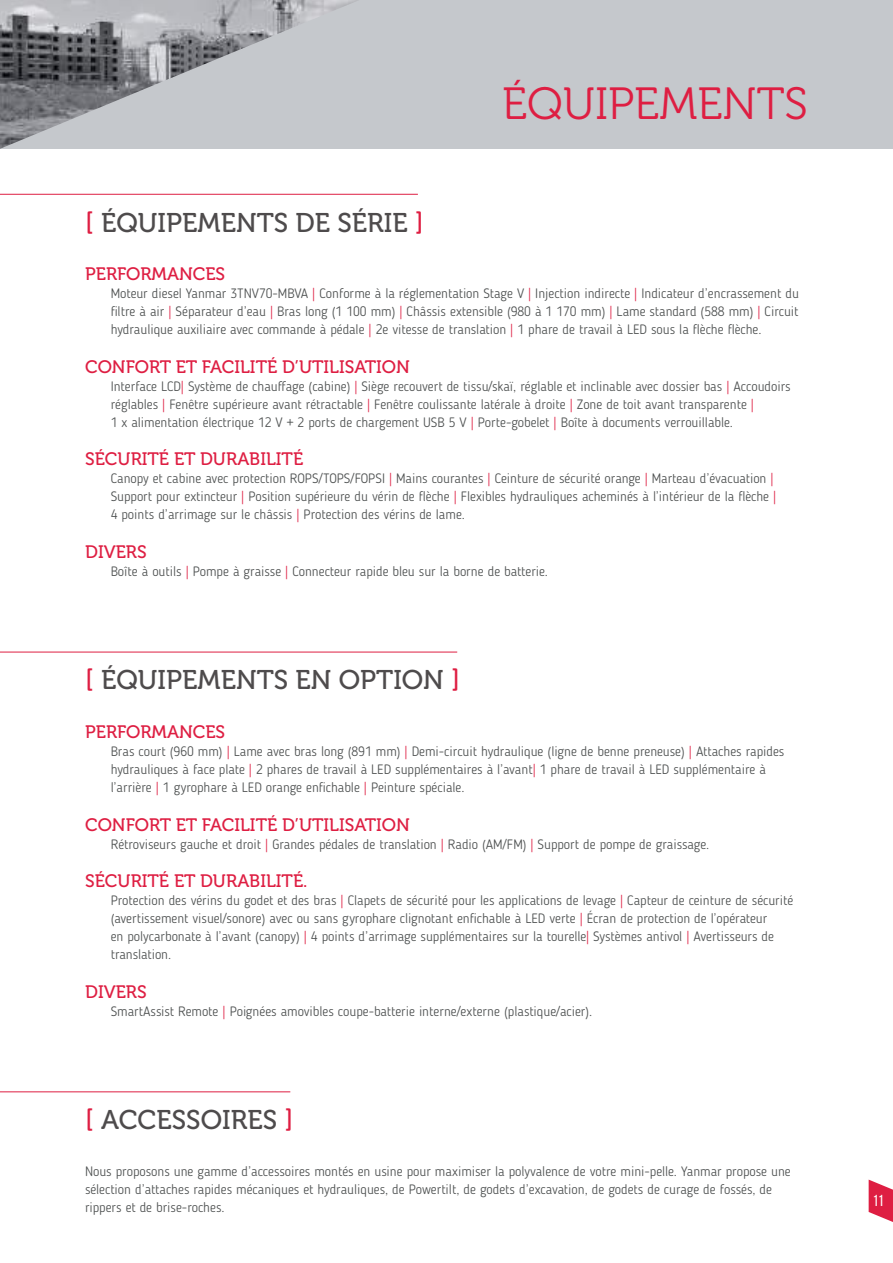
<style>
.page{position:relative;width:893px;height:1263px;background:#fff}
.page>*{position:absolute;margin:0;border:0;box-sizing:border-box;transform-origin:0 0}
.t1{font:45px "Museo 300";color:#de1e42}
.t2{font:27px "Museo 500";color:#4e4b4c}
.t3{font:18px "Museo 500";color:#de1e42}
.t4{font:15.9px "Bebas Neue";color:#fff}
.t5{font:300 13.5px/18px "Blogger Sans";color:#4d5050}
.s1{color:#de1e42}
</style>
<div class="page">
<div style="left:0;top:0;width:893px;height:149px;background:#c5c8cc"></div>
<img style="left:0;top:0;width:358px;height:149px">
<hr style="left:0;top:194px;width:418px;height:1px;background:#de1e42">
<hr style="left:0;top:652px;width:457px;height:1px;background:#de1e42">
<hr style="left:0;top:1091px;width:290px;height:1px;background:#de1e42">
<svg style="left:869px;top:1179px;width:24px;height:43px"></svg>
<h1 class="t1" style="left:502px;top:79px;width:307px">ÉQUIPEMENTS</h1>
<h2 class="t2" style="left:85px;top:207px;width:340px"><span class="s1">[</span> ÉQUIPEMENTS DE SÉRIE <span class="s1">]</span></h2>
<h3 class="t3" style="left:85px;top:264px;width:142px">PERFORMANCES</h3>
<p class="t5" style="left:111px;top:284px;width:690px;text-align:justify">Moteur diesel Yanmar 3TNV70-MBVA <span class="s1">|</span> Conforme à la réglementation Stage V <span class="s1">|</span> Injection indirecte <span class="s1">|</span> Indicateur d’encrassement du filtre à air <span class="s1">|</span> Séparateur d’eau <span class="s1">|</span> Bras long (1 100 mm) <span class="s1">|</span> Châssis extensible (980 à 1 170 mm) <span class="s1">|</span> Lame standard (588 mm) <span class="s1">|</span> Circuit hydraulique auxiliaire avec commande à pédale <span class="s1">|</span> 2e vitesse de translation <span class="s1">|</span> 1 phare de travail à LED sous la flèche flèche.</p>
<h3 class="t3" style="left:85px;top:357px;width:326px">CONFORT ET FACILITÉ D’UTILISATION</h3>
<p class="t5" style="left:111px;top:377px;width:681px">Interface LCD<span class="s1">|</span> Système de chauffage (cabine) <span class="s1">|</span> Siège recouvert de tissu/skaï, réglable et inclinable avec dossier bas <span class="s1">|</span> Accoudoirs réglables <span class="s1">|</span> Fenêtre supérieure avant rétractable <span class="s1">|</span> Fenêtre coulissante latérale à droite <span class="s1">|</span> Zone de toit avant transparente <span class="s1">|<br></span>1 x alimentation électrique 12 V + 2 ports de chargement USB 5 V <span class="s1">|</span> Porte-gobelet <span class="s1">|</span> Boîte à documents verrouillable.</p>
<h3 class="t3" style="left:85px;top:449px;width:220px">SÉCURITÉ ET DURABILITÉ</h3>
<p class="t5" style="left:111px;top:470px;width:667px">Canopy et cabine avec protection ROPS/TOPS/FOPSI <span class="s1">|</span> Mains courantes <span class="s1">|</span> Ceinture de sécurité orange <span class="s1">|</span> Marteau d’évacuation <span class="s1">|<br></span>Support pour extincteur <span class="s1">|</span> Position supérieure du vérin de flèche <span class="s1">|</span> Flexibles hydrauliques acheminés à l’intérieur de la flèche <span class="s1">|<br></span>4 points d’arrimage sur le châssis <span class="s1">|</span> Protection des vérins de lame.</p>
<h3 class="t3" style="left:85px;top:542px;width:63px">DIVERS</h3>
<p class="t5" style="left:111px;top:562px;width:439px">Boîte à outils <span class="s1">|</span> Pompe à graisse <span class="s1">|</span> Connecteur rapide bleu sur la borne de batterie.</p>
<h2 class="t2" style="left:85px;top:665px;width:376px"><span class="s1">[</span> ÉQUIPEMENTS EN OPTION <span class="s1">]</span></h2>
<h3 class="t3" style="left:85px;top:722px;width:142px">PERFORMANCES</h3>
<p class="t5" style="left:111px;top:742px;width:675px">Bras court (960 mm) <span class="s1">|</span> Lame avec bras long (891 mm) <span class="s1">|</span> Demi-circuit hydraulique (ligne de benne preneuse) <span class="s1">|</span> Attaches rapides hydrauliques à face plate <span class="s1">|</span> 2 phares de travail à LED supplémentaires à l’avant<span class="s1">|</span> 1 phare de travail à LED supplémentaire à l’arrière <span class="s1">|</span> 1 gyrophare à LED orange enfichable <span class="s1">|</span> Peinture spéciale.</p>
<h3 class="t3" style="left:85px;top:814px;width:326px">CONFORT ET FACILITÉ D’UTILISATION</h3>
<p class="t5" style="left:111px;top:835px;width:600px">Rétroviseurs gauche et droit <span class="s1">|</span> Grandes pédales de translation <span class="s1">|</span> Radio (AM/FM) <span class="s1">|</span> Support de pompe de graissage.</p>
<h3 class="t3" style="left:85px;top:871px;width:224px">SÉCURITÉ ET DURABILITÉ.</h3>
<p class="t5" style="left:111px;top:891px;width:684px">Protection des vérins du godet et des bras <span class="s1">|</span> Clapets de sécurité pour les applications de levage <span class="s1">|</span> Capteur de ceinture de sécurité (avertissement visuel/sonore) avec ou sans gyrophare clignotant enfichable à LED verte <span class="s1">|</span> Écran de protection de l’opérateur<br>en polycarbonate à l’avant (canopy) <span class="s1">|</span> 4 points d’arrimage supplémentaires sur la tourelle<span class="s1">|</span> Systèmes antivol <span class="s1">|</span> Avertisseurs de translation.</p>
<h3 class="t3" style="left:85px;top:982px;width:63px">DIVERS</h3>
<p class="t5" style="left:111px;top:1002px;width:483px">SmartAssist Remote <span class="s1">|</span> Poignées amovibles coupe-batterie interne/externe (plastique/acier).</p>
<h2 class="t2" style="left:85px;top:1105px;width:210px"><span class="s1">[</span> ACCESSOIRES <span class="s1">]</span></h2>
<p class="t5" style="left:85px;top:1162px;width:707px">Nous proposons une gamme d’accessoires montés en usine pour maximiser la polyvalence de votre mini-pelle. Yanmar propose une sélection d’attaches rapides mécaniques et hydrauliques, de Powertilt, de godets d’excavation, de godets de curage de fossés, de rippers et de brise-roches.</p>
<p class="t4" style="left:873px;top:1192px;width:12px">11</p>
</div>
